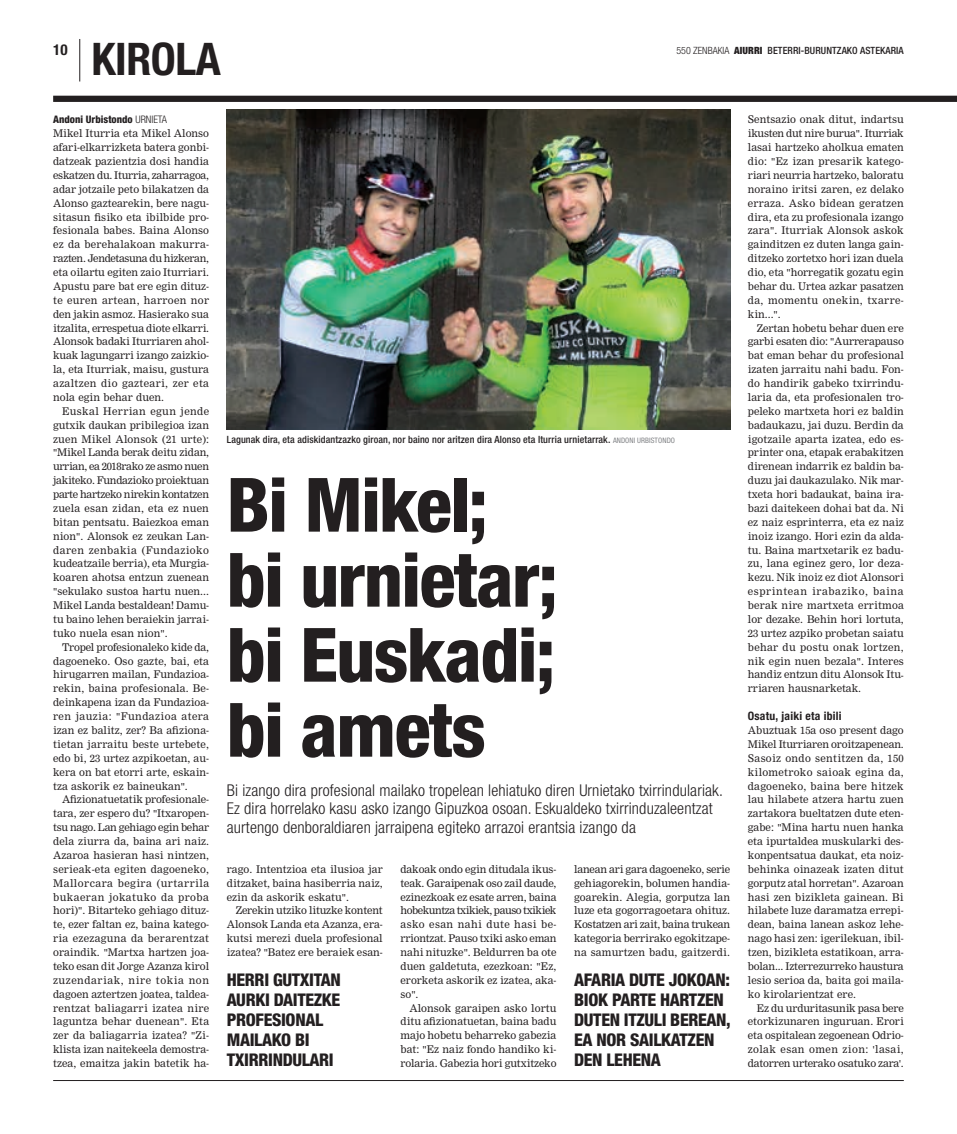
<style>
.page{position:relative;width:957px;height:1134px;background:#fff}
.page>*{position:absolute;margin:0;border:0;box-sizing:border-box;transform-origin:0 0}
.t1{font:800 condensed 75px/75px "Helvetica Neue";letter-spacing:-.02em;color:#231f20}
.t2{font:700 condensed 45px "Helvetica Neue";letter-spacing:-.01em;color:#231f20}
.t3{font:800 condensed 17.5px "Helvetica Neue";letter-spacing:-.02em;color:#231f20}
.t4{font:300 condensed 16.25px/18.8px "Helvetica Neue";letter-spacing:.01em;color:#231f20}
.t5{font:700 condensed 15px "Helvetica Neue";color:#231f20}
.t6{font:700 condensed 11.62px "Helvetica Neue";color:#231f20}
.t7{font:10.38px/13.9px "M Nimrod";color:#231f20;text-align:justify}
.t8{font:800 condensed 10.38px "Helvetica Neue";color:#231f20}
.t9{font:500 condensed 10px "Helvetica Neue";letter-spacing:.01em;color:#231f20}
.s1{font-weight:300}
.s2{font-weight:900}
.s3{font-weight:400;font-size:7.5px;color:#808285}
</style>
<div class="page">
<div style="left:53px;top:96px;width:904px;height:6px;background:#231f20"></div>
<img style="left:227px;top:110px;width:503px;height:320px">
<hr style="left:53px;top:1080px;width:851px;height:1px;background:#231f20">
<hr style="left:79px;top:39px;width:1px;height:42px;background:#231f20">
<h2 class="t2" style="left:91px;top:32px;width:131px">kirola</h2>
<h3 class="t5" style="left:53px;top:41px;width:16px">10</h3>
<p class="t9" style="left:676px;top:45px;width:229px"><span class="s1">550 zenbakia</span> <span class="s2">AIURRI</span> BETERRI-BURUNTZAKO ASTEKARIA</p>
<p class="t8" style="left:53px;top:113px;width:115px">ANDONI URBISTONDO <span class="s1">urnieta</span></p>
<p class="t7" style="left:53px;top:127px;width:158px">Mikel Iturria eta Mikel Alonso afari-elkarrizketa batera gonbi&shy;datzeak pazientzia dosi handia eskatzen du. Iturria, zaharragoa, adar jotzaile peto bilakatzen da Alonso gaztearekin, bere nagu&shy;sitasun fisiko eta ibilbide pro&shy;fesionala babes. Baina Alonso ez da berehalakoan makurra&shy;razten. Jendetasuna du hizkeran, eta oilartu egiten zaio Iturriari.<br>Apustu pare bat ere egin dituz&shy;te euren artean, harroen nor den jakin asmoz. Hasierako sua itzalita, errespetua diote elkarri.<br>Alonsok badaki Iturriaren ahol&shy;kuak lagungarri izango zaizkio&shy;la, eta Iturriak, maisu, gustura azaltzen dio gazteari, zer eta nola egin behar duen.</p>
<p class="t7" style="left:53px;top:404px;width:157px;text-indent:9px">Euskal Herrian egun jende gutxik daukan pribilegioa izan zuen Mikel Alonsok (21 urte): "Mikel Landa berak deitu zidan, urrian, ea 2018rako ze asmo nuen jakiteko. Fundazioko proiektuan parte hartzeko nirekin kontatzen zuela esan zidan, eta ez nuen bitan pentsatu. Baiezkoa eman nion". Alonsok ez zeukan Lan&shy;daren zenbakia (Fundazioko kudeatzaile berria), eta Murgia&shy;koaren ahotsa entzun zuenean "sekulako sustoa hartu nuen...<br>Mikel Landa bestaldean! Damu&shy;tu baino lehen beraiekin jarrai&shy;tuko nuela esan nion".</p>
<p class="t7" style="left:53px;top:640px;width:157px;text-indent:9px">Tropel profesionaleko kide da, dagoeneko. Oso gazte, bai, eta hirugarren mailan, Fundazioa&shy;rekin, baina profesionala. Be&shy;deinkapena izan da Fundazioa&shy;ren jauzia: "Fundazioa atera izan ez balitz, zer? Ba afiziona&shy;tietan jarraitu beste urtebete, edo bi, 23 urtez azpikoetan, au&shy;kera on bat etorri arte, eskain&shy;tza askorik ez baineukan".</p>
<p class="t7" style="left:53px;top:793px;width:158px;text-indent:9px">Afizionatuetatik profesionale&shy;tara, zer espero du? "Itxaropen&shy;tsu nago. Lan gehiago egin behar dela ziurra da, baina ari naiz.<br>Azaroa hasieran hasi nintzen, serieak-eta egiten dagoeneko, Mallorcara begira (urtarrila bukaeran jokatuko da proba hori)". Bitarteko gehiago dituz&shy;te, ezer faltan ez, baina katego&shy;ria ezezaguna da berarentzat oraindik. "Martxa hartzen joa&shy;teko esan dit Jorge Azanza kirol zuzendariak, nire tokia non dagoen aztertzen joatea, taldea&shy;rentzat baliagarri izatea nire laguntza behar duenean". Eta zer da baliagarria izatea? "Zi&shy;klista izan naitekeela demostra&shy;tzea, emaitza jakin batetik ha-</p>
<p class="t9" style="left:227px;top:433px;width:450px">Lagunak dira, eta adiskidantzazko giroan, nor baino nor aritzen dira Alonso eta Iturria urnietarrak. <span class="s3">ANDONI URBISTONDO</span></p>
<h1 class="t1" style="left:227px;top:466px;width:332px">BI MIKEL;<br>BI URNIETAR;<br>BI EUSKADI;<br>BI AMETS</h1>
<p class="t4" style="left:227px;top:780px;width:497px">Bi izango dira profesional mailako tropelean lehiatuko diren Urnietako txirrindulariak.<br>Ez dira horrelako kasu asko izango Gipuzkoa osoan. Eskualdeko txirrinduzaleentzat aurtengo denboraldiaren jarraipena egiteko arrazoi erantsia izango da</p>
<p class="t7" style="left:227px;top:862px;width:157px">rago. Intentzioa eta ilusioa jar ditzaket, baina hasiberria naiz, ezin da askorik eskatu".</p>
<p class="t7" style="left:227px;top:904px;width:157px;text-indent:9px">Zerekin utziko lituzke kontent Alonsok Landa eta Azanza, era&shy;kutsi merezi duela profesional izatea? "Batez ere beraiek esan-</p>
<h3 class="t3" style="left:227px;top:969px;width:10px">HERRI</h3>
<h3 class="t3" style="left:273px;top:969px;width:45px">GUTXITAN</h3>
<h3 class="t3" style="left:227px;top:989px;width:10px">AURKI</h3>
<h3 class="t3" style="left:274px;top:989px;width:10px">DAITEZKE</h3>
<h3 class="t3" style="left:227px;top:1009px;width:10px">PROFE</h3>
<h3 class="t3" style="left:272px;top:1009px;width:19px">SIONAL</h3>
<h3 class="t3" style="left:227px;top:1029px;width:10px">MAILAKO</h3>
<h3 class="t3" style="left:295px;top:1029px;width:8px">BI</h3>
<h3 class="t3" style="left:227px;top:1049px;width:27px">TXIRRINDULARI</h3>
<p class="t7" style="left:400px;top:862px;width:157px">dakoak ondo egin ditudala ikus&shy;teak. Garaipenak oso zail daude, ezinezkoak ez esate arren, baina hobekuntza txikiek, pauso txikiek asko esan nahi dute hasi be&shy;rriontzat. Pauso txiki asko eman nahi nituzke". Beldurren ba ote duen galdetuta, ezezkoan: "Ez, erorketa askorik ez izatea, aka&shy;so".</p>
<p class="t7" style="left:400px;top:1001px;width:157px;text-indent:9px">Alonsok garaipen asko lortu ditu afizionatuetan, baina badu majo hobetu beharreko gabezia bat: "Ez naiz fondo handiko ki&shy;rolaria. Gabezia hori gutxitzeko</p>
<p class="t7" style="left:574px;top:862px;width:158px">lanean ari gara dagoeneko, serie gehiagorekin, bolumen handia&shy;goarekin. Alegia, gorputza lan luze eta gogorragoetara ohituz.<br>Kostatzen ari zait, baina trukean kategoria berrirako egokitzape&shy;na samurtzen badu, gaitzerdi.</p>
<h3 class="t3" style="left:574px;top:969px;width:10px">AFARIA</h3>
<h3 class="t3" style="left:629px;top:969px;width:10px">DUTE</h3>
<h3 class="t3" style="left:669px;top:969px;width:11px">JOKOAN</h3>
<h3 class="t3" style="left:725px;top:969px;width:6px">:</h3>
<h3 class="t3" style="left:574px;top:989px;width:48px">BIOK PARTE</h3>
<h3 class="t3" style="left:660px;top:989px;width:10px">HARTZEN</h3>
<h3 class="t3" style="left:574px;top:1009px;width:10px">DUTEN</h3>
<h3 class="t3" style="left:624px;top:1009px;width:8px">ITZULI</h3>
<h3 class="t3" style="left:670px;top:1009px;width:11px">BEREAN</h3>
<h3 class="t3" style="left:726px;top:1009px;width:6px">,</h3>
<h3 class="t3" style="left:574px;top:1029px;width:33px">EA NOR</h3>
<h3 class="t3" style="left:630px;top:1029px;width:19px">SAILKATZEN</h3>
<h3 class="t3" style="left:574px;top:1049px;width:10px">DEN</h3>
<h3 class="t3" style="left:606px;top:1049px;width:10px">LEHENA</h3>
<p class="t7" style="left:748px;top:113px;width:158px">Sentsazio onak ditut, indartsu ikusten dut nire burua". Iturriak lasai hartzeko aholkua ematen dio: "Ez izan presarik katego&shy;riari neurria hartzeko, baloratu noraino iritsi zaren, ez delako erraza. Asko bidean geratzen dira, eta zu profesionala izango zara". Iturriak Alonsok askok gainditzen ez duten langa gain&shy;ditzeko zortetxo hori izan duela dio, eta "horregatik gozatu egin behar du. Urtea azkar pasatzen da, momentu onekin, txarre&shy;kin...".</p>
<p class="t7" style="left:748px;top:321px;width:157px;text-indent:9px">Zertan hobetu behar duen ere garbi esaten dio: "Aurrerapauso bat eman behar du profesional izaten jarraitu nahi badu. Fon&shy;do handirik gabeko txirrindu&shy;laria da, eta profesionalen tro&shy;peleko martxeta hori ez baldin badaukazu, jai duzu. Berdin da igotzaile aparta izatea, edo es&shy;printer ona, etapak erabakitzen direnean indarrik ez baldin ba&shy;duzu jai daukazulako. Nik mar&shy;txeta hori badaukat, baina ira&shy;bazi daitekeen dohai bat da. Ni ez naiz esprinterra, eta ez naiz inoiz izango. Hori ezin da alda&shy;tu. Baina martxetarik ez badu&shy;zu, lana eginez gero, lor deza&shy;kezu. Nik inoiz ez diot Alonsori esprintean irabaziko, baina berak nire martxeta erritmoa lor dezake. Behin hori lortuta, 23 urtez azpiko probetan saiatu behar du postu onak lortzen, nik egin nuen bezala". Interes handiz entzun ditu Alonsok Itu&shy;rriaren hausnarketak.</p>
<p class="t6" style="left:748px;top:709px;width:95px">Osatu, jaiki eta ibili</p>
<p class="t7" style="left:748px;top:723px;width:157px">Abuztuak 15a oso present dago Mikel Iturriaren oroitzapenean.<br>Sasoiz ondo sentitzen da, 150 kilometroko saioak egina da, dagoeneko, baina bere hitzek lau hilabete atzera hartu zuen zartakora bueltatzen dute eten&shy;gabe: "Mina hartu nuen hanka eta ipurtaldea muskularki des&shy;konpentsatua daukat, eta noiz&shy;behinka oinazeak izaten ditut gorputz atal horretan". Azaroan hasi zen bizikleta gainean. Bi hilabete luze daramatza errepi&shy;dean, baina lanean askoz lehe&shy;nago hasi zen: igerilekuan, ibil&shy;tzen, bizikleta estatikoan, arra&shy;bolan... Izterrezurreko haustura lesio serioa da, baita goi maila&shy;ko kirolarientzat ere.</p>
<p class="t7" style="left:748px;top:1001px;width:157px;text-indent:9px">Ez du urduritasunik pasa bere etorkizunaren inguruan. Erori eta ospitalean zegoenean Odrio&shy;zolak esan omen zion: 'lasai, datorren urterako osatuko zara'.</p>
</div>
